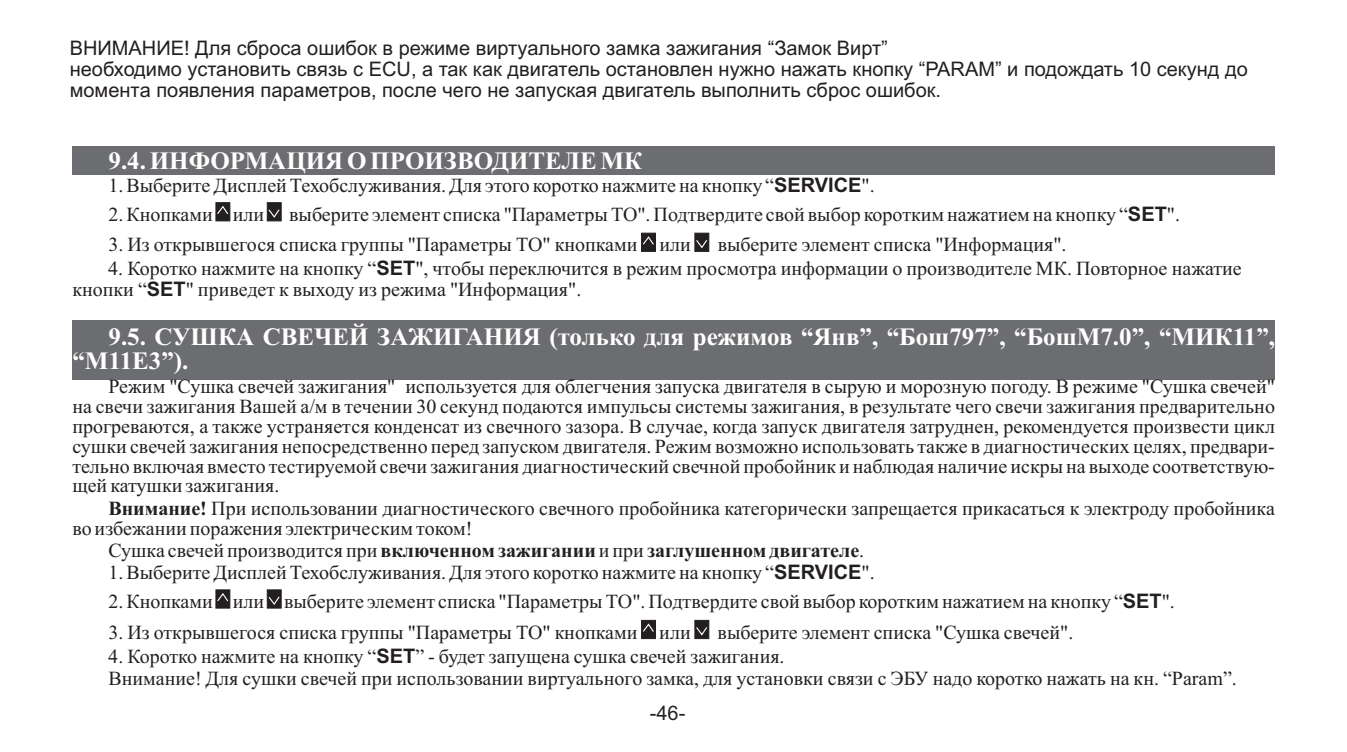
<style>
.page{position:relative;width:1347px;height:752px;background:#fff}
.page>*{position:absolute;margin:0;border:0;box-sizing:border-box;transform-origin:0 0}
.t1{font:700 25px/25px "Times New Roman";color:#fff}
.t2{font:20px/20px "Times New Roman";color:#231f20}
.t3{font:20px/21px "Arial";color:#231f20}
.t4{font:700 20px "Times New Roman";color:#231f20}
.s1{font-family:"Arial";font-weight:700}
.s2{font-weight:700}
.s3{font-weight:400}
</style>
<div class="page">
<div style="left:72px;top:146px;width:1203px;height:29px;background:#6c6d70"></div>
<div style="left:72px;top:320px;width:1202px;height:59px;background:#6c6d70"></div>
<svg style="left:215px;top:202px;width:15px;height:19px"></svg>
<svg style="left:267px;top:202px;width:15px;height:19px"></svg>
<svg style="left:641px;top:232px;width:15px;height:20px"></svg>
<svg style="left:694px;top:232px;width:15px;height:20px"></svg>
<svg style="left:215px;top:589px;width:15px;height:19px"></svg>
<svg style="left:267px;top:589px;width:15px;height:19px"></svg>
<svg style="left:641px;top:619px;width:15px;height:19px"></svg>
<svg style="left:694px;top:619px;width:15px;height:19px"></svg>
<p class="t3" style="left:70px;top:40px;width:1179px">ВНИМАНИЕ! Для сброса ошибок в режиме виртуального замка зажигания “Замок Вирт”<br>необходимо установить связь с ECU, а так как двигатель остановлен нужно нажать кнопку “PARAM” и подождать 10 секунд до момента появления параметров, после чего не запуская двигатель выполнить сброс ошибок.</p>
<p class="t1" style="left:108px;top:150px;width:535px">9.4. ИНФОРМАЦИЯ О ПРОИЗВОДИТЕЛЕ МК</p>
<p class="t2" style="left:108px;top:173px;width:1073px;line-height:28.8px">1. Выберите Дисплей Техобслуживания. Для этого коротко нажмите на кнопку“<span class="s1">SERVICE</span>".<br>2.Кнопками или выберите элемент списка "Параметры ТО". Подтвердите свой выбор коротким нажатием на кнопку “<span class="s1">SET</span>".</p>
<p class="t2" style="left:108px;top:236px;width:584px">3. Из открывшегося списка группы "Параметры ТО" кнопками или</p>
<p class="t2" style="left:72px;top:260px;width:1170px;text-indent:36px">4. Коротко нажмите на кнопку “<span class="s1">SET</span>", чтобы переключится в режим просмотра информации о производителе МК. Повторное нажатие кнопки “<span class="s1">SET</span>" приведет к выходу из режима "Информация".</p>
<p class="t2" style="left:717px;top:236px;width:350px">выберите элемент списка "Информация".</p>
<p class="t1" style="left:72px;top:326px;width:1204px;text-indent:36px">9.5. СУШКА СВЕЧЕЙ ЗАЖИГАНИЯ (только для режимов “Янв”, “Бош797”, “БошМ7.0”, “МИК11”, “М11Е3”).</p>
<p class="t2" style="left:72px;top:378px;width:1204px;text-align:justify;text-indent:36px">Режим "Сушка свечей зажигания" используется для облегчения запуска двигателя в сырую и морозную погоду. В режиме "Сушка свечей" на свечи зажигания Вашей а/м в течении 30 секунд подаются импульсы системы зажигания, в результате чего свечи зажигания предварительно прогреваются, а также устраняется конденсат из свечного зазора. В случае, когда запуск двигателя затруднен, рекомендуется произвести цикл сушки свечей зажигания непосредственно перед запуском двигателя. Режим возможно использовать также в диагностических целях, предвари&shy;тельно включая вместо тестируемой свечи зажигания диагностический свечной пробойник и наблюдая наличие искры на выходе соответствую&shy;щей катушки зажигания.</p>
<p class="t2" style="left:72px;top:499px;width:1204px;text-indent:36px"><span class="s2">Внимание!</span> При использовании диагностического свечного пробойника категорически запрещается прикасаться к электроду пробойника во избежании поражения электрическим током!</p>
<p class="t4" style="left:108px;top:543px;width:757px"><span class="s3">Сушка свечей производится при</span> включенном зажигании <span class="s3">и при</span> заглушенном двигателе<span class="s3">.</span></p>
<p class="t2" style="left:108px;top:559px;width:1068px;line-height:28.8px">1. Выберите Дисплей Техобслуживания. Для этого коротко нажмите на кнопку“<span class="s1">SERVICE</span>".<br>2.Кнопками или выберите элемент списка "Параметры ТО". Подтвердите свой выбор коротким нажатием на кнопку “<span class="s1">SET</span>".</p>
<p class="t2" style="left:108px;top:623px;width:584px">3. Из открывшегося списка группы "Параметры ТО" кнопками или</p>
<p class="t2" style="left:108px;top:646px;width:1130px;line-height:22.2px">4. Коротко нажмите на кнопку “<span class="s1">SET</span>” - будет запущена сушка свечей зажигания.<br>Внимание! Для сушки свечей при использовании виртуального замка, для установки связи с ЭБУ надо коротко нажать на кн. “Param”.</p>
<p class="t2" style="left:717px;top:623px;width:357px">выберите элемент списка "Сушка свечей".</p>
<p class="t3" style="left:650px;top:704px;width:37px">-46-</p>
</div>
